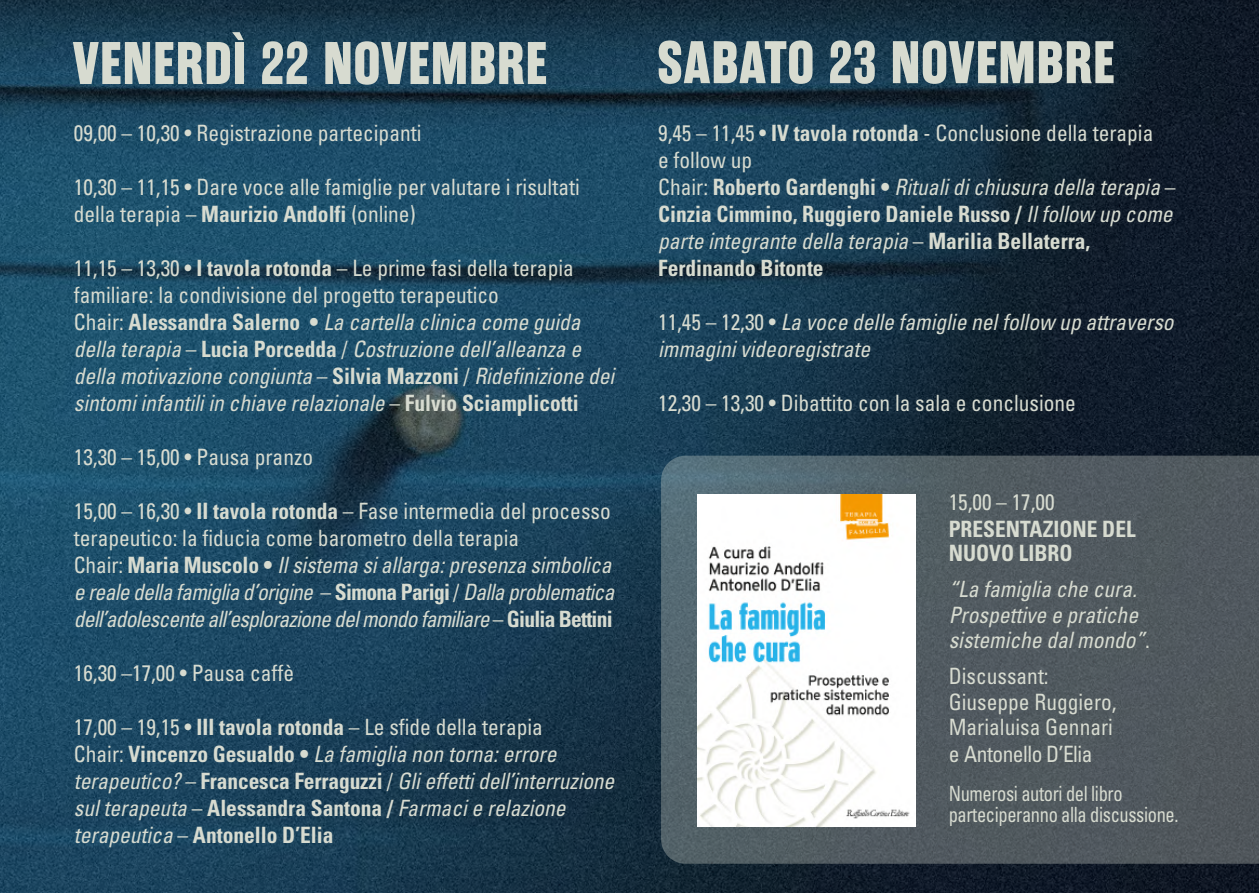
<style>
.page{position:relative;width:1259px;height:893px;background:#fff}
.page>*{position:absolute;margin:0;border:0;box-sizing:border-box;transform-origin:0 0}
.t1{font:700 60px "Rama Gothic EW01";letter-spacing:.02em;color:#d7dbd0}
.t2{font:italic condensed 22.5px/27px "Univers";color:#d7dbd0;scale:.95 1}
.t3{font:condensed 22.5px/26.1px "Univers";color:#d7dbd0;scale:.95 1}
.t4{font:italic condensed 22.5px/27px "Univers";letter-spacing:-.03em;color:#d7dbd0;scale:.95 1}
.t5{font:700 condensed 22.5px/27px "Univers";color:#d7dbd0;scale:.95 1}
.t6{font:condensed 21px/21px "Univers";letter-spacing:-.02em;color:#d7dbd0;scale:.88 1}
.s1{font-weight:400}
.s2{font-weight:400;font-style:italic}
.s3{font-style:normal}
.s4{font-weight:700}
.s5{font-weight:700;font-style:normal}
</style>
<div class="page">
<img style="left:0;top:0;width:1259px;height:893px">
<svg style="left:661px;top:456px;width:598px;height:408px;background:#525c62"></svg>
<img style="left:697px;top:495px;width:218px;height:331px">
<h1 class="t1" style="left:73px;top:29px;width:476px">VENERDÌ 22 NOVEMBRE</h1>
<h1 class="t1" style="left:657px;top:29px;width:459px">SABATO 23 NOVEMBRE</h1>
<p class="t5" style="left:658px;top:120px;width:546px"><span class="s1">9,45 – 11,45 •</span> IV tavola rotonda <span class="s1">- Conclusione della terapia<br>e follow up<br>Chair:</span> Roberto Gardenghi • <span class="s2">Rituali di chiusura della terapia</span> <span class="s1">– </span>Cinzia Cimmino, Ruggiero Daniele Russo / <span class="s2">Il follow up come parte integrante della terapia</span> <span class="s1">–</span> Marilia Bellaterra, Ferdinando Bitonte</p>
<p class="t2" style="left:658px;top:308px;width:544px"><span class="s3">11,45 – 12,30 •</span> La voce delle famiglie nel follow up attraverso immagini videoregistrate</p>
<p class="t3" style="left:658px;top:390px;width:441px">12,30 – 13,30 • Dibattito con la sala e conclusione</p>
<p class="t3" style="left:74px;top:120px;width:367px">09,00 – 10,30 • Registrazione partecipanti</p>
<p class="t3" style="left:74px;top:173px;width:534px;line-height:27px">10,30 – 11,15 • Dare voce alle famiglie per valutare i risultati della terapia – <span class="s4">Maurizio Andolfi</span> (online)</p>
<p class="t2" style="left:74px;top:254px;width:570px"><span class="s3">11,15 – 13,30 •</span> <span class="s5">I tavola rotonda</span> <span class="s3">– Le prime fasi della terapia familiare: la condivisione del progetto terapeutico<br>Chair:</span> <span class="s5">Alessandra Salerno •</span> La cartella clinica come guida della terapia <span class="s3">–</span> <span class="s5">Lucia Porcedda</span> <span class="s3">/</span> Costruzione dell’alleanza e della motivazione congiunta <span class="s3">–</span> <span class="s5">Silvia Mazzoni</span> <span class="s3">/</span> Ridefinizione dei sintomi infantili in chiave relazionale <span class="s3">–</span> <span class="s5">Fulvio Sciamplicotti</span></p>
<p class="t3" style="left:74px;top:444px;width:253px">13,30 – 15,00 • Pausa pranzo</p>
<p class="t4" style="left:74px;top:497px;width:570px"><span class="s3">15,00 – 16,30 •</span> <span class="s5">II tavola rotonda</span> <span class="s3">– Fase intermedia del processo terapeutico: la fiducia come barometro della terapia<br>Chair:</span> <span class="s5">Maria Muscolo •</span> Il sistema si allarga: presenza simbolica e reale della famiglia d’origine <span class="s3">–</span> <span class="s5">Simona Parigi</span> <span class="s3">/</span> Dalla problematica dell’adolescente all’esplorazione del mondo familiare <span class="s3">–</span> <span class="s5">Giulia Bettini</span></p>
<p class="t3" style="left:74px;top:660px;width:227px">16,30 –17,00 • Pausa caffè</p>
<p class="t2" style="left:74px;top:713px;width:570px"><span class="s3">17,00 – 19,15 •</span> <span class="s5">III tavola rotonda</span> <span class="s3">– Le sfide della terapia<br>Chair:</span> <span class="s5">Vincenzo Gesualdo •</span> La famiglia non torna: errore terapeutico? <span class="s3">–</span> <span class="s5">Francesca Ferraguzzi</span> <span class="s3">/</span> Gli effetti dell’interruzione sul terapeuta <span class="s3">–</span> <span class="s5">Alessandra Santona /</span> Farmaci e relazione terapeutica <span class="s3">–</span> <span class="s5">Antonello D’Elia</span></p>
<p class="t3" style="left:948px;top:489px;width:113px">15,00 – 17,00</p>
<p class="t5" style="left:948px;top:517px;width:198px;line-height:24px">PRESENTAZIONE DEL<br>NUOVO LIBRO</p>
<p class="t2" style="left:948px;top:576px;width:213px;line-height:25.5px">“La famiglia che cura.<br>Prospettive e pratiche sistemiche dal mondo”<span class="s3">.</span></p>
<p class="t3" style="left:948px;top:663px;width:178px">Discussant:<br>Giuseppe Ruggiero,<br>Marialuisa Gennari e Antonello D’Elia</p>
<p class="t6" style="left:948px;top:783px;width:263px">Numerosi autori del libro parteciperanno alla discussione.</p>
</div>
